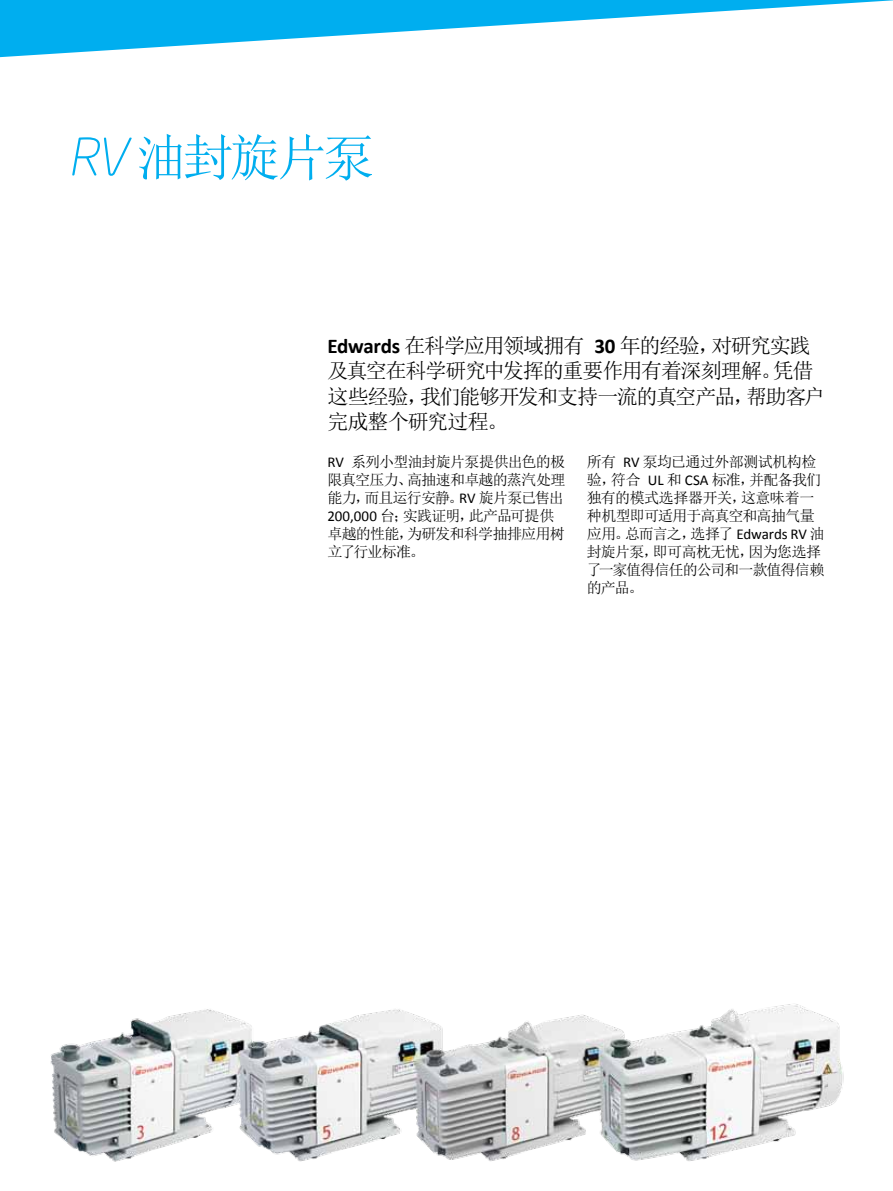
<style>
.page{position:relative;width:893px;height:1191px;background:#fff}
.page>*{position:absolute;margin:0;border:0;box-sizing:border-box;transform-origin:0 0}
.t1{font:51px "Sim Sun";letter-spacing:-.085em;color:#00aeef}
.t2{font:21px/25.5px "Sim Sun";letter-spacing:-.06em;color:#000}
.t3{font:15px/18px "Sim Sun";letter-spacing:-.05em;color:#000}
.s1{font-family:"Neo Sans Std";font-weight:300;font-style:italic}
.s2{font-family:"Calibri";font-weight:700}
.s3{font-family:"Calibri"}
</style>
<div class="page">
<svg style="left:0;top:0;width:893px;height:58px"></svg>
<img style="left:50px;top:1004px;width:794px;height:158px">
<h1 class="t1" style="left:68px;top:132px;width:308px"><span class="s1">RV</span> 油封旋片泵</h1>
<h2 class="t2" style="left:327px;top:332px;width:499px"><span class="s2">Edwards</span> 在科学应用领域拥有 <span class="s2">30</span> 年的经验，对研究实践及真空在科学研究中发挥的重要作用有着深刻理解。凭借这些经验，我们能够开发和支持一流的真空产品，帮助客户完成整个研究过程。</h2>
<p class="t3" style="left:327px;top:452px;width:240px"><span class="s3">RV</span> 系列小型油封旋片泵提供出色的极限真空压力、高抽速和卓越的蒸汽处理能力，而且运行安静。<span class="s3">RV</span> 旋片泵已售出<br><span class="s3">200,000</span> 台；实践证明，此产品可提供卓越的性能，为研发和科学抽排应用树立了行业标准。</p>
<p class="t3" style="left:587px;top:452px;width:240px">所有 <span class="s3">RV</span> 泵均已通过外部测试机构检验，符合 <span class="s3">UL</span> 和 <span class="s3">CSA</span> 标准，并配备我们独有的模式选择器开关，这意味着一种机型即可适用于高真空和高抽气量应用。总而言之，选择了 <span class="s3">Edwards RV</span> 油封旋片泵，即可高枕无忧，因为您选择了一家值得信任的公司和一款值得信赖的产品。</p>
</div>
